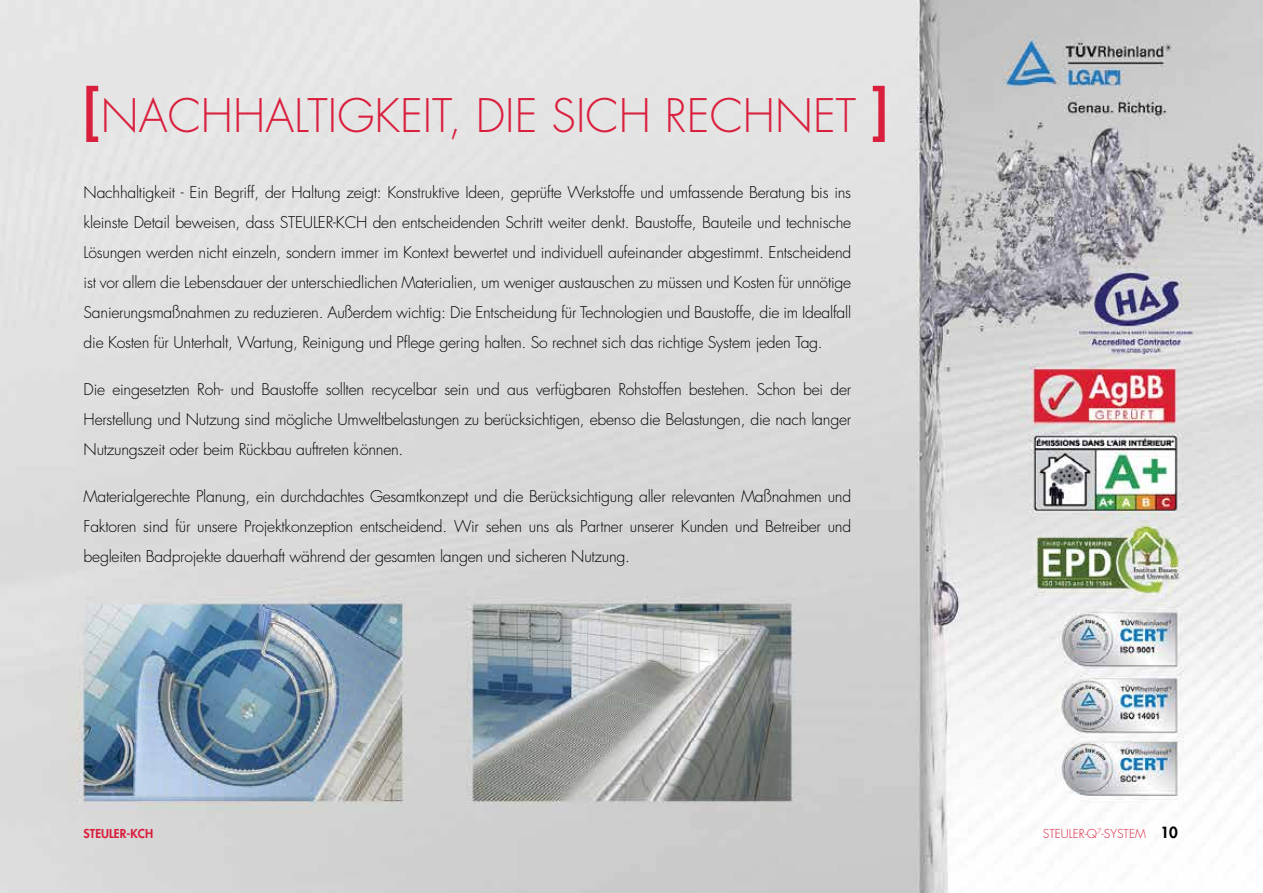
<style>
.page{position:relative;width:1263px;height:893px;background:#fff}
.page>*{position:absolute;margin:0;border:0;box-sizing:border-box;transform-origin:0 0}
.t1{font:300 45px "Futura";color:#da1f3d}
.t2{font:300 15.75px/30px "Futura";letter-spacing:-.015em;color:#000;text-align:justify}
.t3{font:300 12px "Futura";color:#da1f3d}
.t4{font:800 12px "Futura";color:#da1f3d}
.s1{font-weight:800;font-size:60px}
.s2{font-weight:800;font-size:15px;color:#000}
</style>
<div class="page">
<img style="left:0;top:0;width:1263px;height:893px">
<h1 class="t1" style="left:84px;top:87px;width:805px"><span class="s1">[</span>NACHHALTIGKEIT, DIE SICH RECHNET <span class="s1">]</span></h1>
<p class="t2" style="left:84px;top:178px;width:769px">Nachhaltigkeit - Ein Begriff, der Haltung zeigt: Konstruktive Ideen, geprüfte Werkstoffe und umfassende Beratung bis ins kleinste Detail beweisen, dass STEULER-KCH den entscheidenden Schritt weiter denkt. Baustoffe, Bauteile und technische Lösungen werden nicht einzeln, sondern immer im Kontext bewertet und individuell aufeinander abgestimmt. Entscheidend ist vor allem die Lebensdauer der unterschiedlichen Materialien, um weniger austauschen zu müssen und Kosten für unnötige Sanierungsmaßnahmen zu reduzieren. Außerdem wichtig: Die Entscheidung für Technologien und Baustoffe, die im Idealfall die Kosten für Unterhalt, Wartung, Reinigung und Pflege gering halten. So rechnet sich das richtige System jeden Tag.</p>
<p class="t2" style="left:84px;top:375px;width:769px">Die eingesetzten Roh- und Baustoffe sollten recycelbar sein und aus verfügbaren Rohstoffen bestehen. Schon bei der Herstellung und Nutzung sind mögliche Umweltbelastungen zu berücksichtigen, ebenso die Belastungen, die nach langer Nutzungszeit oder beim Rückbau auftreten können.</p>
<p class="t2" style="left:84px;top:482px;width:769px">Materialgerechte Planung, ein durchdachtes Gesamtkonzept und die Berücksichtigung aller relevanten Maßnahmen und Faktoren sind für unsere Projektkonzeption entscheidend. Wir sehen uns als Partner unserer Kunden und Betreiber und begleiten Badprojekte dauerhaft während der gesamten langen und sicheren Nutzung.</p>
<p class="t4" style="left:84px;top:825px;width:71px">STEULER-KCH</p>
<p class="t3" style="left:1043px;top:826px;width:137px">STEULER-Q<sup>7</sup>-SYSTEM <span class="s2">10</span></p>
</div>
